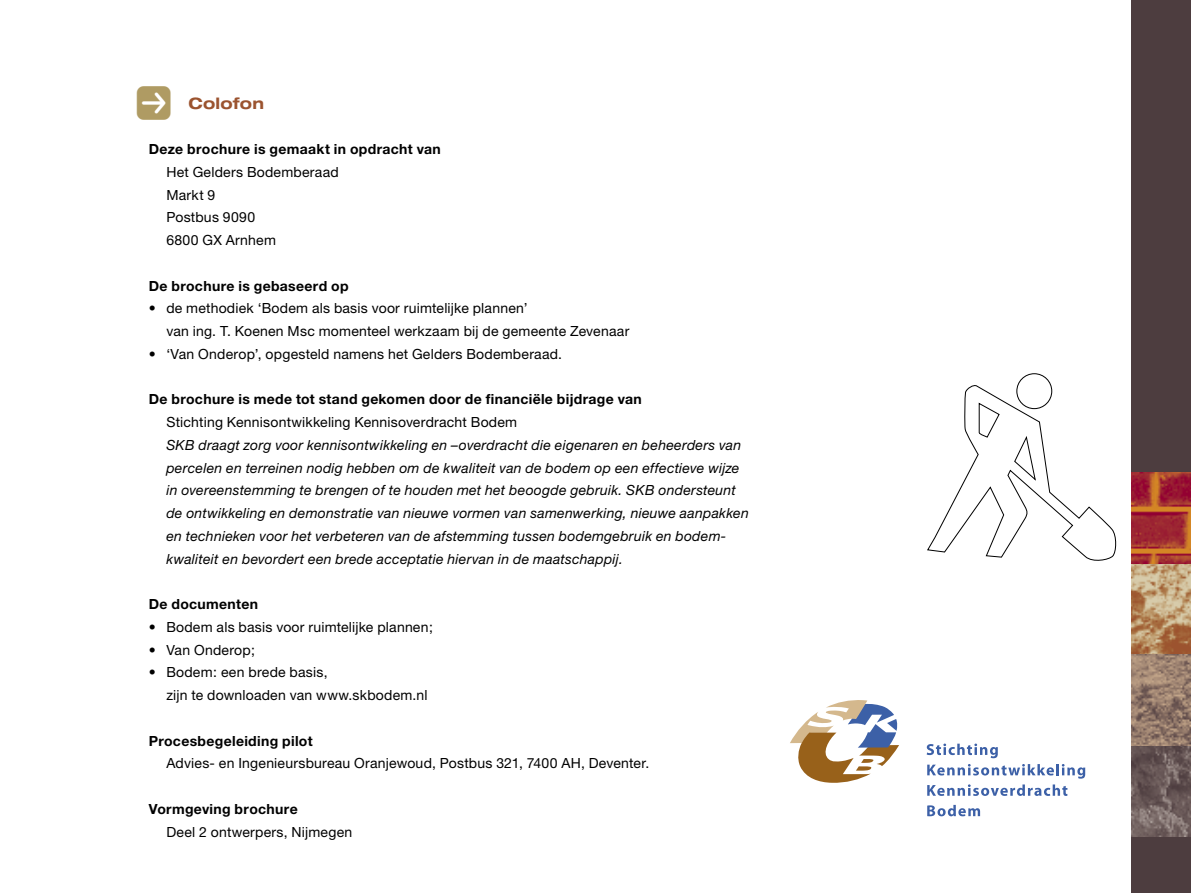
<style>
.page{position:relative;width:1191px;height:893px;background:#fff}
.page>*{position:absolute;margin:0;border:0;box-sizing:border-box;transform-origin:0 0}
.t1{font:42px "Button Bonus Rounded Negative";color:#af9b63}
.t2{font:700 expanded 15.75px "Helvetica Neue";letter-spacing:.015em;color:#9b532f}
.t3{font:14px/22.8px "Helvetica Neue";letter-spacing:.015em;color:#000}
.t4{font:italic 14px/22.8px "Helvetica Neue";letter-spacing:.02em;color:#000}
.t5{font:700 14px "Helvetica Neue";letter-spacing:.025em;color:#000}
</style>
<div class="page">
<div style="left:1131px;top:0;width:60px;height:893px;background:#4d3d3f"></div>
<svg style="left:927px;top:373px;width:190px;height:188px"></svg>
<svg style="left:926px;top:744px;width:71px;height:14px"></svg>
<svg style="left:927px;top:764px;width:158px;height:32px"></svg>
<svg style="left:927px;top:805px;width:53px;height:11px"></svg>
<svg style="left:790px;top:700px;width:109px;height:83px"></svg>
<img style="left:1131px;top:564px;width:60px;height:91px">
<svg style="left:1131px;top:746px;width:60px;height:91px"></svg>
<svg style="left:1131px;top:655px;width:60px;height:91px;background:#967c6c"></svg>
<svg style="left:1131px;top:473px;width:60px;height:91px;background:#a8382f"></svg>
<h1 class="t1" style="left:133px;top:85px;width:43px">P</h1>
<p class="t2" style="left:189px;top:93px;width:77px">Colofon</p>
<p class="t5" style="left:149px;top:140px;width:293px">Deze brochure is gemaakt in opdracht van</p>
<p class="t3" style="left:166px;top:160px;width:174px">Het Gelders Bodemberaad<br>Markt 9<br>Postbus 9090<br>6800 GX Arnhem</p>
<p class="t5" style="left:149px;top:277px;width:201px">De brochure is gebaseerd op</p>
<p class="t3" style="left:166px;top:297px;width:464px;text-indent:-18px">• de methodiek ‘Bodem als basis voor ruimtelijke plannen’<br>van ing. T. Koenen Msc momenteel werkzaam bij de gemeente Zevenaar</p>
<p class="t3" style="left:149px;top:342px;width:415px">• ‘Van Onderop’, opgesteld namens het Gelders Bodemberaad.</p>
<p class="t5" style="left:149px;top:391px;width:494px">De brochure is mede tot stand gekomen door de financiële bijdrage van</p>
<p class="t3" style="left:166px;top:410px;width:352px">Stichting Kennisontwikkeling Kennisoverdracht Bodem</p>
<p class="t4" style="left:166px;top:433px;width:584px">SKB draagt zorg voor kennisontwikkeling en –overdracht die eigenaren en beheerders van percelen en terreinen nodig hebben om de kwaliteit van de bodem op een effectieve wijze in overeenstemming te brengen of te houden met het beoogde gebruik. SKB ondersteunt de ontwikkeling en demonstratie van nieuwe vormen van samenwerking, nieuwe aanpakken en technieken voor het verbeteren van de afstemming tussen bodemgebruik en bodem&shy;kwaliteit en bevordert een brede acceptatie hiervan in de maatschappij.</p>
<p class="t5" style="left:149px;top:595px;width:111px">De documenten</p>
<p class="t3" style="left:149px;top:615px;width:286px">• Bodem als basis voor ruimtelijke plannen;</p>
<p class="t3" style="left:149px;top:638px;width:108px">• Van Onderop;</p>
<p class="t3" style="left:166px;top:661px;width:263px;text-indent:-18px">• Bodem: een brede basis,<br>zijn te downloaden van www.skbodem.nl</p>
<p class="t5" style="left:149px;top:732px;width:165px">Procesbegeleiding pilot</p>
<p class="t3" style="left:166px;top:752px;width:484px">Advies- en Ingenieursbureau Oranjewoud, Postbus 321, 7400 AH, Deventer.</p>
<p class="t5" style="left:149px;top:800px;width:150px">Vormgeving brochure</p>
<p class="t3" style="left:166px;top:820px;width:187px">Deel 2 ontwerpers, Nijmegen</p>
</div>
